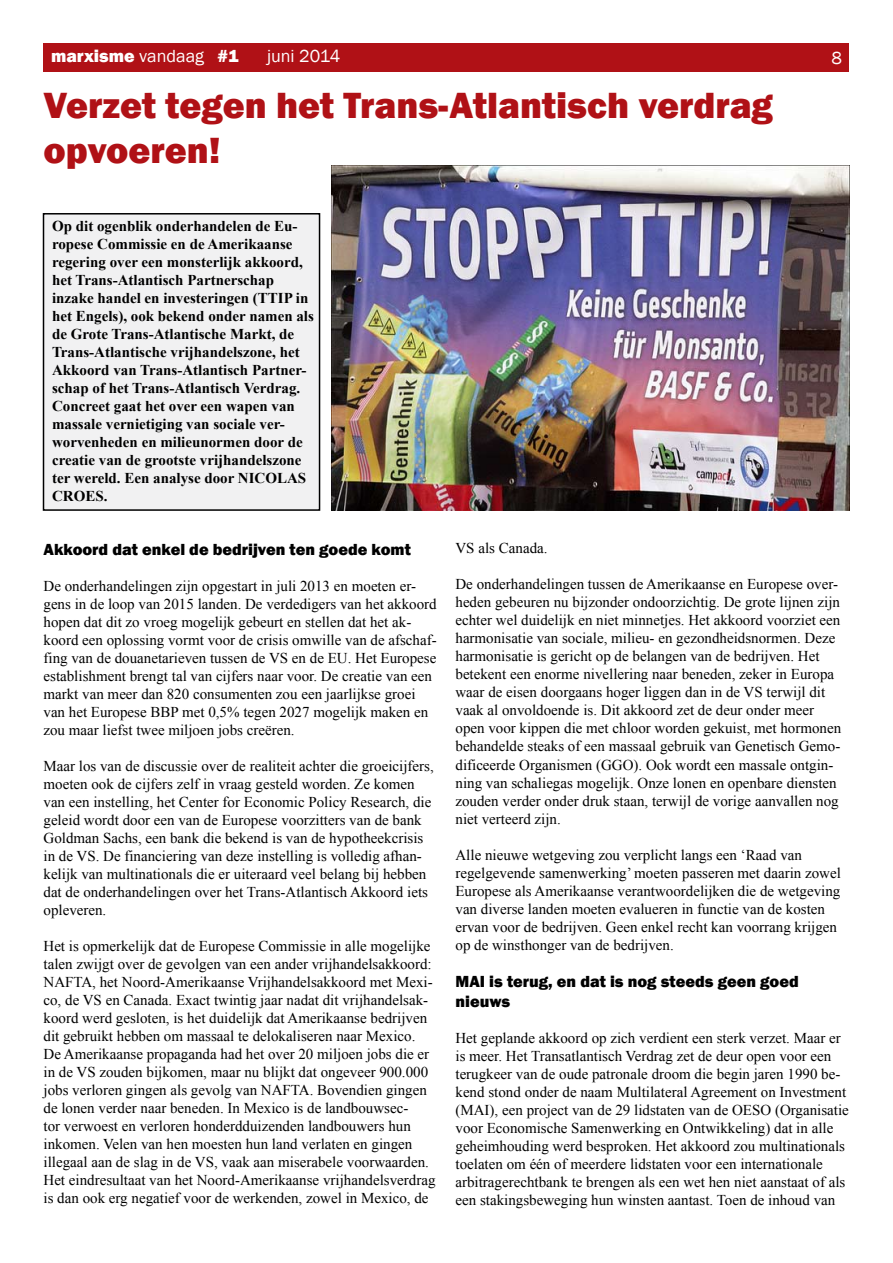
<style>
.page{position:relative;width:893px;height:1263px;background:#fff}
.page>*{position:absolute;margin:0;border:0;box-sizing:border-box;transform-origin:0 0}
.t1{font:800 37.5px/45px "Franklin Gothic";color:#b01116}
.t2{font:800 18px "Franklin Gothic";color:#fff}
.t3{font:18px "Franklin Gothic";color:#fff}
.t4{font:800 16.5px/19.8px "Franklin Gothic";color:#000}
.t5{font:15px/18px "Times New Roman";color:#000}
.t6{font:700 15px/18px "Times New Roman";color:#000}
.s1{font-weight:400}
</style>
<div class="page">
<div style="left:44px;top:44px;width:805px;height:28px;background:#b01116"></div>
<div style="left:44px;top:214px;width:276px;height:296px;background:#f1f1f2"></div>
<div style="left:43px;top:213px;width:277px;height:298px;border:2px solid #000"></div>
<img style="left:331px;top:165px;width:518px;height:345px">
<p class="t2" style="left:51px;top:44px;width:189px">marxisme <span class="s1">vandaag</span> #1</p>
<p class="t3" style="left:267px;top:45px;width:75px">juni 2014</p>
<h1 class="t1" style="left:44px;top:83px;width:731px">Verzet tegen het Trans-Atlantisch verdrag opvoeren!</h1>
<p class="t6" style="left:52px;top:216px;width:263px">Op dit ogenblik onderhandelen de Eu&shy;ropese Commissie en de Amerikaanse regering over een monsterlijk akkoord, het Trans-Atlantisch Partnerschap inzake handel en investeringen (TTIP in het Engels), ook bekend onder namen als de Grote Trans-Atlantische Markt, de Trans-Atlantische vrijhandelszone, het Akkoord van Trans-Atlantisch Partner&shy;schap of het Trans-Atlantisch Verdrag.<br>Concreet gaat het over een wapen van massale vernietiging van sociale ver&shy;worvenheden en milieunormen door de creatie van de grootste vrijhandelszone ter wereld. Een analyse door NICOLAS CROES.</p>
<p class="t4" style="left:44px;top:539px;width:369px">Akkoord dat enkel de bedrijven ten goede komt</p>
<p class="t5" style="left:44px;top:576px;width:395px">De onderhandelingen zijn opgestart in juli 2013 en moeten er&shy;gens in de loop van 2015 landen. De verdedigers van het akkoord hopen dat dit zo vroeg mogelijk gebeurt en stellen dat het ak&shy;koord een oplossing vormt voor de crisis omwille van de afschaf&shy;fing van de douanetarieven tussen de VS en de EU. Het Europese establishment brengt tal van cijfers naar voor. De creatie van een markt van meer dan 820 consumenten zou een jaarlijkse groei van het Europese BBP met 0,5% tegen 2027 mogelijk maken en zou maar liefst twee miljoen jobs creëren.</p>
<p class="t5" style="left:44px;top:756px;width:392px">Maar los van de discussie over de realiteit achter die groeicijfers, moeten ook de cijfers zelf in vraag gesteld worden. Ze komen van een instelling, het Center for Economic Policy Research, die geleid wordt door een van de Europese voorzitters van de bank Goldman Sachs, een bank die bekend is van de hypotheekcrisis in de VS. De financiering van deze instelling is volledig afhan&shy;kelijk van multinationals die er uiteraard veel belang bij hebben dat de onderhandelingen over het Trans-Atlantisch Akkoord iets opleveren.</p>
<p class="t5" style="left:44px;top:936px;width:393px">Het is opmerkelijk dat de Europese Commissie in alle mogelijke talen zwijgt over de gevolgen van een ander vrijhandelsakkoord:<br>NAFTA, het Noord-Amerikaanse Vrijhandelsakkoord met Mexi&shy;co, de VS en Canada. Exact twintig jaar nadat dit vrijhandelsak&shy;koord werd gesloten, is het duidelijk dat Amerikaanse bedrijven dit gebruikt hebben om massaal te delokaliseren naar Mexico.<br>De Amerikaanse propaganda had het over 20 miljoen jobs die er in de VS zouden bijkomen, maar nu blijkt dat ongeveer 900.000 jobs verloren gingen als gevolg van NAFTA. Bovendien gingen de lonen verder naar beneden. In Mexico is de landbouwsec-<br>tor verwoest en verloren honderdduizenden landbouwers hun inkomen. Velen van hen moesten hun land verlaten en gingen illegaal aan de slag in de VS, vaak aan miserabele voorwaarden.<br>Het eindresultaat van het Noord-Amerikaanse vrijhandelsverdrag is dan ook erg negatief voor de werkenden, zowel in Mexico, de</p>
<p class="t5" style="left:455px;top:539px;width:94px">VS als Canada.</p>
<p class="t5" style="left:455px;top:575px;width:387px">De onderhandelingen tussen de Amerikaanse en Europese over&shy;heden gebeuren nu bijzonder ondoorzichtig. De grote lijnen zijn echter wel duidelijk en niet minnetjes. Het akkoord voorziet een harmonisatie van sociale, milieu- en gezondheidsnormen. Deze harmonisatie is gericht op de belangen van de bedrijven. Het betekent een enorme nivellering naar beneden, zeker in Europa waar de eisen doorgaans hoger liggen dan in de VS terwijl dit vaak al onvoldoende is. Dit akkoord zet de deur onder meer open voor kippen die met chloor worden gekuist, met hormonen behandelde steaks of een massaal gebruik van Genetisch Gemo&shy;dificeerde Organismen (GGO). Ook wordt een massale ontgin&shy;ning van schaliegas mogelijk. Onze lonen en openbare diensten zouden verder onder druk staan, terwijl de vorige aanvallen nog niet verteerd zijn.</p>
<p class="t5" style="left:455px;top:845px;width:387px">Alle nieuwe wetgeving zou verplicht langs een ‘Raad van regelgevende samenwerking’ moeten passeren met daarin zowel Europese als Amerikaanse verantwoordelijken die de wetgeving van diverse landen moeten evalueren in functie van de kosten ervan voor de bedrijven. Geen enkel recht kan voorrang krijgen op de winsthonger van de bedrijven.</p>
<p class="t4" style="left:455px;top:972px;width:345px">MAI is terug, en dat is nog steeds geen goed nieuws</p>
<p class="t5" style="left:455px;top:1029px;width:395px">Het geplande akkoord op zich verdient een sterk verzet. Maar er is meer. Het Transatlantisch Verdrag zet de deur open voor een terugkeer van de oude patronale droom die begin jaren 1990 be&shy;kend stond onder de naam Multilateral Agreement on Investment (MAI), een project van de 29 lidstaten van de OESO (Organisatie voor Economische Samenwerking en Ontwikkeling) dat in alle geheimhouding werd besproken. Het akkoord zou multinationals toelaten om één of meerdere lidstaten voor een internationale arbitragerechtbank te brengen als een wet hen niet aanstaat of als een stakingsbeweging hun winsten aantast. Toen de inhoud van</p>
</div>
